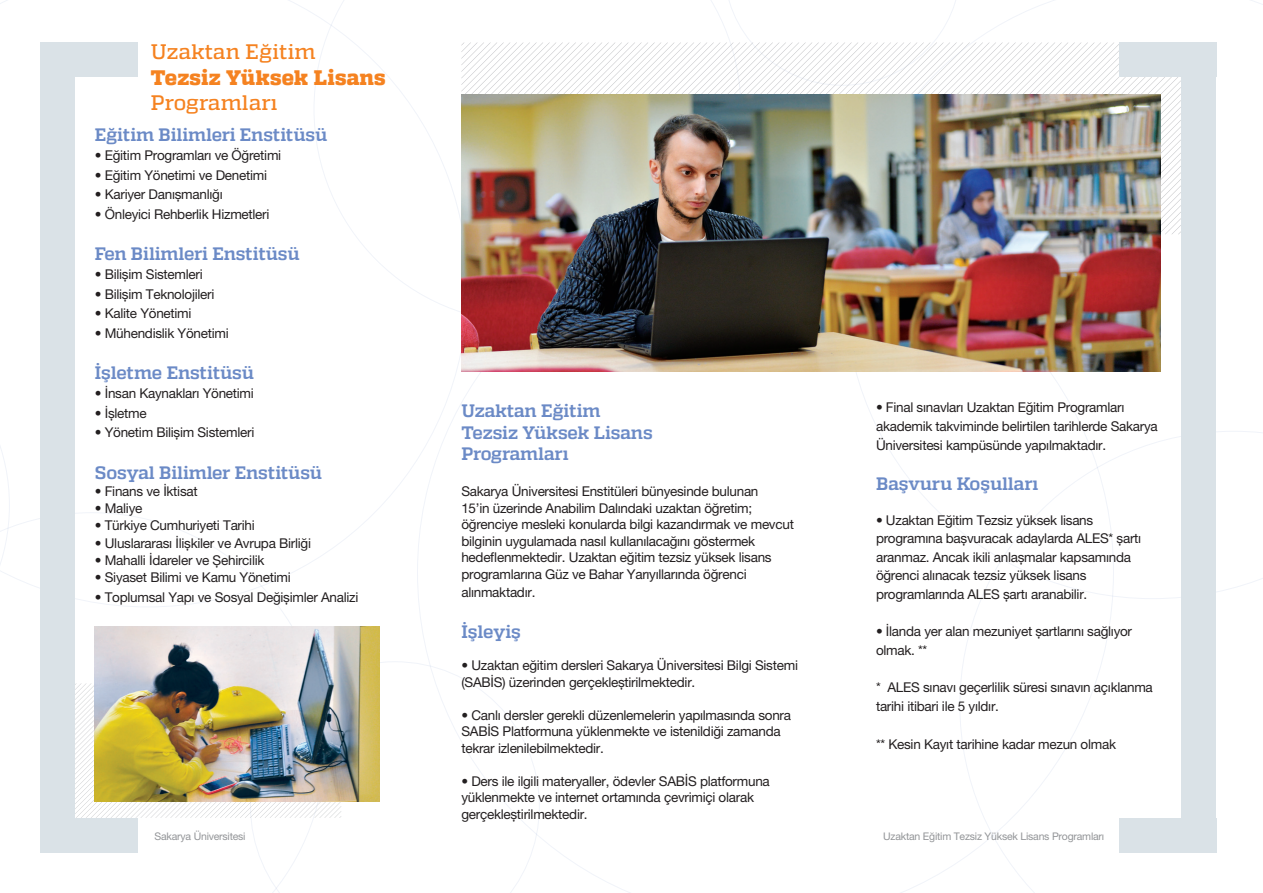
<style>
.page{position:relative;width:1263px;height:893px;background:#fff}
.page>*{position:absolute;margin:0;border:0;box-sizing:border-box;transform-origin:0 0}
.t1{font:500 21px "Quadon";color:#f58220}
.t2{font:800 21px "Quadon";letter-spacing:.005em;color:#f58220}
.t3{font:700 18px "Quadon";letter-spacing:-.01em;color:#6b8ac6}
.t4{font:13.5px/16.5px "Helvetica Neue LT Pro";letter-spacing:-.02em;color:#231f20}
.t5{font:10.5px "Helvetica Neue LT Pro";letter-spacing:-.02em;color:#939598}
</style>
<div class="page">
<svg style="left:845px;top:0;width:418px;height:599px"></svg>
<svg style="left:10px;top:512px;width:315px;height:381px"></svg>
<svg style="left:0;top:446px;width:10px;height:130px"></svg>
<svg style="left:75px;top:683px;width:266px;height:135px"></svg>
<img style="left:95px;top:626px;width:285px;height:175px">
<div style="left:40px;top:43px;width:35px;height:810px;background:#dae2e7"></div>
<div style="left:40px;top:43px;width:97px;height:34px;background:#dae2e7"></div>
<div style="left:40px;top:818px;width:97px;height:35px;background:#dae2e7"></div>
<svg style="left:461px;top:0;width:720px;height:234px"></svg>
<img style="left:461px;top:95px;width:700px;height:276px">
<div style="left:1181px;top:43px;width:35px;height:810px;background:#dae2e7"></div>
<div style="left:1119px;top:43px;width:97px;height:34px;background:#dae2e7"></div>
<div style="left:1119px;top:818px;width:97px;height:35px;background:#dae2e7"></div>
<p class="t1" style="left:151px;top:40px;width:166px">Uzaktan Eğitim</p>
<p class="t2" style="left:151px;top:65px;width:236px">Tezsiz Yüksek Lisans</p>
<p class="t1" style="left:151px;top:90px;width:128px">Programları</p>
<p class="t3" style="left:95px;top:124px;width:234px">Eğitim Bilimleri Enstitüsü</p>
<p class="t4" style="left:95px;top:147px;width:188px">• Eğitim Programları ve Öğretimi</p>
<p class="t4" style="left:95px;top:166px;width:174px">• Eğitim Yönetimi ve Denetimi</p>
<p class="t4" style="left:95px;top:186px;width:129px">• Kariyer Danışmanlığı</p>
<p class="t4" style="left:95px;top:205px;width:176px">• Önleyici Rehberlik Hizmetleri</p>
<p class="t3" style="left:95px;top:243px;width:206px">Fen Bilimleri Enstitüsü</p>
<p class="t4" style="left:95px;top:266px;width:109px">• Bilişim Sistemleri</p>
<p class="t4" style="left:95px;top:286px;width:121px">• Bilişim Teknolojileri</p>
<p class="t4" style="left:95px;top:305px;width:98px">• Kalite Yönetimi</p>
<p class="t4" style="left:95px;top:325px;width:135px">• Mühendislik Yönetimi</p>
<p class="t3" style="left:95px;top:362px;width:161px">İşletme Enstitüsü</p>
<p class="t4" style="left:95px;top:385px;width:161px">• İnsan Kaynakları Yönetimi</p>
<p class="t4" style="left:95px;top:405px;width:53px">• İşletme</p>
<p class="t4" style="left:95px;top:424px;width:161px">• Yönetim Bilişim Sistemleri</p>
<p class="t3" style="left:95px;top:462px;width:229px">Sosyal Bilimler Enstitüsü</p>
<p class="t4" style="left:95px;top:483px;width:104px">• Finans ve İktisat</p>
<p class="t4" style="left:95px;top:500px;width:49px">• Maliye</p>
<p class="t4" style="left:95px;top:517px;width:161px">• Türkiye Cumhuriyeti Tarihi</p>
<p class="t4" style="left:95px;top:534px;width:218px">• Uluslararası İlişkiler ve Avrupa Birliği</p>
<p class="t4" style="left:95px;top:552px;width:171px">• Mahalli İdareler ve Şehircilik</p>
<p class="t4" style="left:95px;top:569px;width:197px">• Siyaset Bilimi ve Kamu Yönetimi</p>
<p class="t4" style="left:95px;top:588px;width:265px">• Toplumsal Yapı ve Sosyal Değişimler Analizi</p>
<p class="t3" style="left:461px;top:400px;width:141px">Uzaktan Eğitim</p>
<p class="t3" style="left:461px;top:422px;width:193px">Tezsiz Yüksek Lisans</p>
<p class="t3" style="left:461px;top:444px;width:109px">Programları</p>
<p class="t4" style="left:461px;top:483px;width:334px">Sakarya Üniversitesi Enstitüleri bünyesinde bulunan<br>15’in üzerinde Anabilim Dalındaki uzaktan öğretim; öğrenciye mesleki konularda bilgi kazandırmak ve mevcut bilginin uygulamada nasıl kullanılacağını göstermek hedeflenmektedir. Uzaktan eğitim tezsiz yüksek lisans programlarına Güz ve Bahar Yarıyıllarında öğrenci</p>
<p class="t4" style="left:461px;top:584px;width:76px">alınmaktadır.</p>
<p class="t3" style="left:461px;top:621px;width:61px">İşleyiş</p>
<p class="t4" style="left:461px;top:657px;width:338px">• Uzaktan eğitim dersleri Sakarya Üniversitesi Bilgi Sistemi (SABİS) üzerinden gerçekleştirilmektedir.</p>
<p class="t4" style="left:461px;top:707px;width:331px">• Canlı dersler gerekli düzenlemelerin yapılmasında sonra<br>SABİS Platformuna yüklenmekte ve istenildiği zamanda tekrar izlenilebilmektedir.</p>
<p class="t4" style="left:461px;top:773px;width:310px">• Ders ile ilgili materyaller, ödevler SABİS platformuna yüklenmekte ve internet ortamında çevrimiçi olarak gerçekleştirilmektedir.</p>
<p class="t4" style="left:876px;top:398px;width:283px;line-height:18.6px">• Final sınavları Uzaktan Eğitim Programları akademik takviminde belirtilen tarihlerde Sakarya<br>Üniversitesi kampüsünde yapılmaktadır.</p>
<p class="t3" style="left:876px;top:473px;width:164px">Başvuru Koşulları</p>
<p class="t4" style="left:876px;top:510px;width:267px;line-height:18.6px">• Uzaktan Eğitim Tezsiz yüksek lisans programına başvuracak adaylarda ALES* şartı aranmaz. Ancak ikili anlaşmalar kapsamında öğrenci alınacak tezsiz yüksek lisans programlarında ALES şartı aranabilir.</p>
<p class="t4" style="left:876px;top:622px;width:258px;line-height:18.6px">• İlanda yer alan mezuniyet şartlarını sağlıyor olmak. **</p>
<p class="t4" style="left:876px;top:678px;width:278px;line-height:18.6px">* ALES sınavı geçerlilik süresi sınavın açıklanma tarihi itibari ile 5 yıldır.</p>
<p class="t4" style="left:876px;top:735px;width:242px">** Kesin Kayıt tarihine kadar mezun olmak</p>
<p class="t5" style="left:155px;top:830px;width:93px">Sakarya Üniversitesi</p>
<p class="t5" style="left:883px;top:830px;width:222px">Uzaktan Eğitim Tezsiz Yüksek Lisans Programları</p>
</div>
